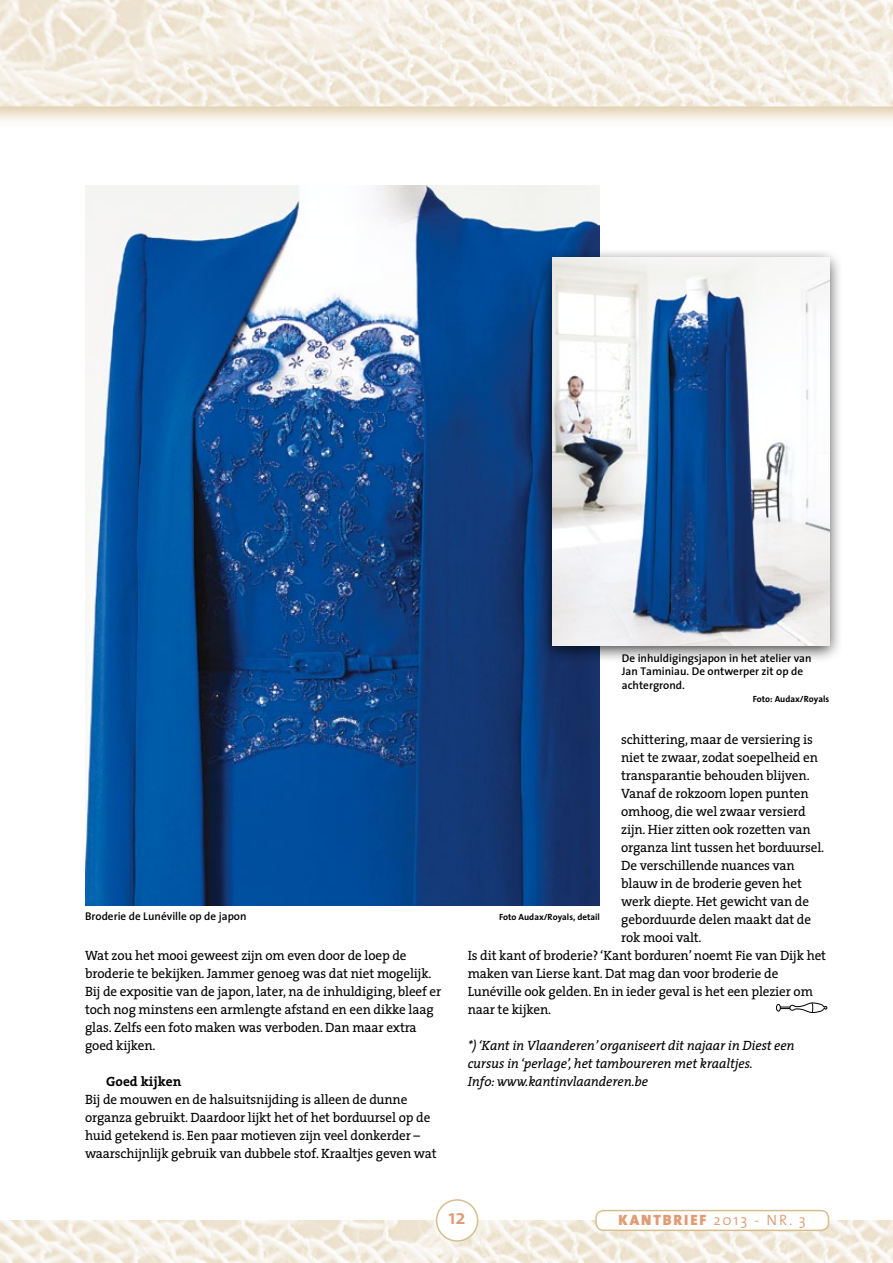
<style>
.page{position:relative;width:893px;height:1263px;background:#fff}
.page>*{position:absolute;margin:0;border:0;box-sizing:border-box;transform-origin:0 0}
.t1{font:600 21px "The Sans";color:#e09c75}
.t2{font:900 15px "The Sans";letter-spacing:.125em;color:#e09c75}
.t3{font:13.5px/18px "The Serif";letter-spacing:-.01em;color:#000}
.t4{font:italic 13.5px/18px "The Serif";letter-spacing:-.01em;color:#000}
.t5{font:700 13.5px "The Serif";color:#000}
.t6{font:600 11.25px/13.5px "The Sans";color:#000}
.t7{font:700 9px "The Sans";color:#000}
.s1{font-weight:300}
</style>
<div class="page">
<div style="left:779px;top:1007px;width:41px;height:2px;border:1px solid #000"></div>
<svg style="left:776px;top:1004px;width:4px;height:7px"></svg>
<svg style="left:789px;top:1003px;width:38px;height:10px"></svg>
<img style="left:0;top:1220px;width:893px;height:43px">
<img style="left:0;top:0;width:893px;height:186px">
<img style="left:85px;top:186px;width:515px;height:720px">
<div style="left:538px;top:248px;width:305px;height:415px;background:#000;opacity:.75"></div>
<img style="left:552px;top:258px;width:277px;height:387px">
<div style="left:437px;top:1200px;width:41px;height:41px;background:#fff;border-radius:50%"></div>
<div style="left:436px;top:1199px;width:42px;height:43px;border:2px solid #d6be8e;border-radius:50%"></div>
<div style="left:596px;top:1210px;width:232px;height:20px;background:#fff;border-radius:8px"></div>
<div style="left:595px;top:1210px;width:234px;height:21px;border:2px solid #d6be8e;border-radius:8px"></div>
<p class="t6" style="left:622px;top:651px;width:191px">De inhuldigingsjapon in het atelier van<br>Jan Taminiau. De ontwerper zit op de achtergrond.</p>
<p class="t7" style="left:753px;top:692px;width:78px">Foto: Audax/Royals</p>
<p class="t3" style="left:621px;top:730px;width:193px">schittering, maar de versiering is</p>
<p class="t3" style="left:621px;top:748px;width:198px">niet te zwaar, zodat soepelheid en</p>
<p class="t3" style="left:621px;top:766px;width:190px">transparantie behouden blijven.</p>
<p class="t3" style="left:621px;top:784px;width:189px">Vanaf de rokzoom lopen punten</p>
<p class="t3" style="left:621px;top:802px;width:186px">omhoog, die wel zwaar versierd</p>
<p class="t3" style="left:621px;top:820px;width:191px">zijn. Hier zitten ook rozetten van</p>
<p class="t3" style="left:621px;top:838px;width:205px">organza lint tussen het borduursel.</p>
<p class="t3" style="left:621px;top:856px;width:175px">De verschillende nuances van</p>
<p class="t3" style="left:621px;top:874px;width:182px">blauw in de broderie geven het</p>
<p class="t3" style="left:621px;top:892px;width:189px">werk diepte. Het gewicht van de</p>
<p class="t3" style="left:621px;top:910px;width:191px">geborduurde delen maakt dat de</p>
<p class="t3" style="left:621px;top:928px;width:82px">rok mooi valt.</p>
<p class="t3" style="left:468px;top:946px;width:360px">Is dit kant of broderie? ‘Kant borduren’ noemt Fie van Dijk het</p>
<p class="t3" style="left:468px;top:964px;width:312px">maken van Lierse kant. Dat mag dan voor broderie de</p>
<p class="t3" style="left:468px;top:982px;width:347px">Lunéville ook gelden. En in ieder geval is het een plezier om</p>
<p class="t3" style="left:468px;top:1000px;width:85px">naar te kijken.</p>
<p class="t4" style="left:468px;top:1036px;width:329px">*) ‘Kant in Vlaanderen’ organiseert dit najaar in Diest een cursus in ‘perlage’, het tamboureren met kraaltjes.<br>Info: www.kantinvlaanderen.be</p>
<p class="t6" style="left:85px;top:909px;width:163px">Broderie de Lunéville op de japon</p>
<p class="t7" style="left:499px;top:910px;width:102px">Foto Audax/Royals, detail</p>
<p class="t3" style="left:85px;top:946px;width:358px">Wat zou het mooi geweest zijn om even door de loep de broderie te bekijken. Jammer genoeg was dat niet mogelijk.<br>Bij de expositie van de japon, later, na de inhuldiging, bleef er toch nog minstens een armlengte afstand en een dikke laag glas. Zelfs een foto maken was verboden. Dan maar extra goed kijken.</p>
<p class="t5" style="left:106px;top:1070px;width:77px">Goed kijken</p>
<p class="t3" style="left:85px;top:1090px;width:353px">Bij de mouwen en de halsuitsnijding is alleen de dunne organza gebruikt. Daardoor lijkt het of het borduursel op de huid getekend is. Een paar motieven zijn veel donkerder – waarschijnlijk gebruik van dubbele stof. Kraaltjes geven wat</p>
<h1 class="t1" style="left:448px;top:1199px;width:19px">12</h1>
<p class="t2" style="left:619px;top:1207px;width:189px">KANTBRIEF <span class="s1">2013 - nr. 3</span></p>
</div>
